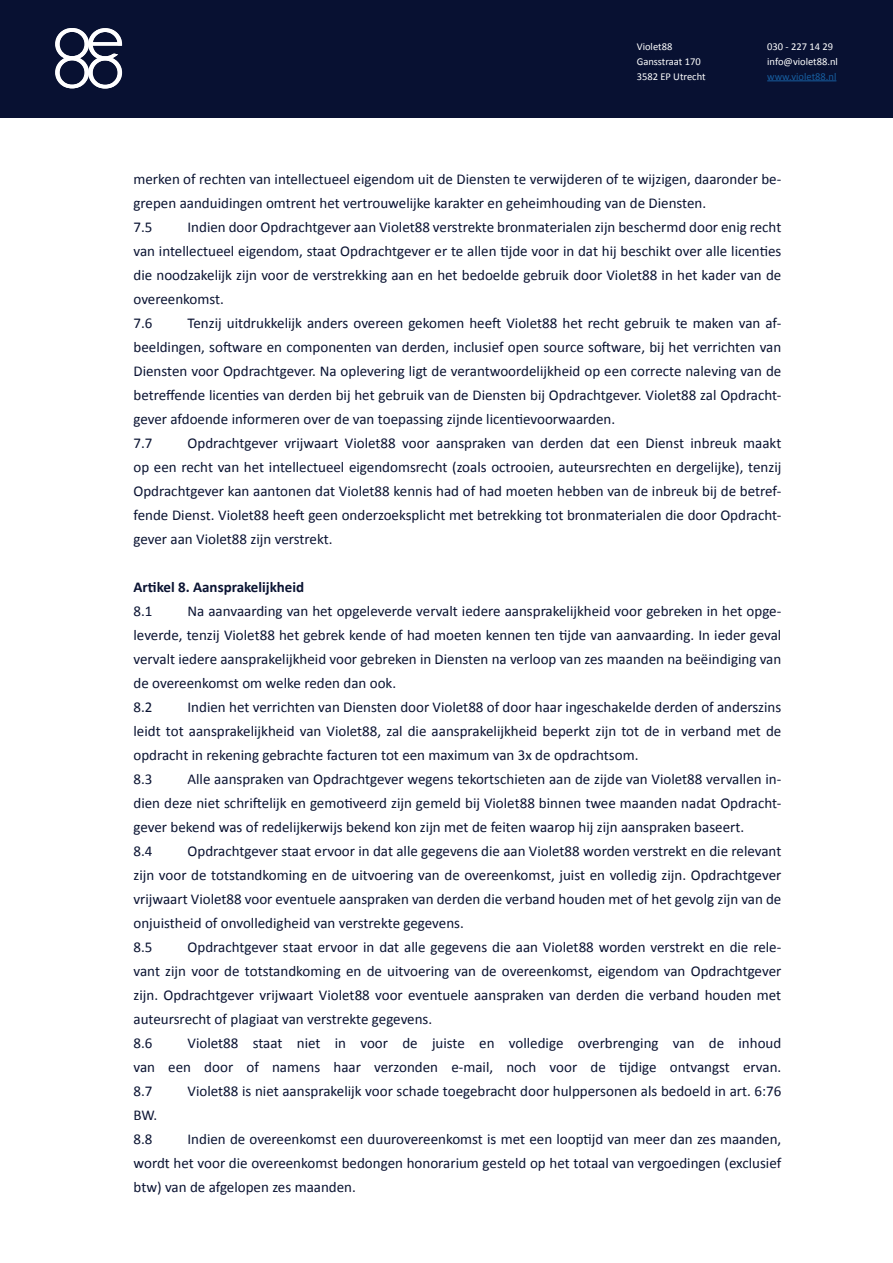
<style>
.page{position:relative;width:893px;height:1263px;background:#fff}
.page>*{position:absolute;margin:0;border:0;box-sizing:border-box;transform-origin:0 0}
.t1{font:15px/24px "Calibri";color:#0a1332;text-align:justify}
.t2{font:700 15px "Calibri";color:#0a1332}
.t3{font:10.5px "Calibri";color:#fff}
.t4{font:10.5px "Calibri";color:#175d9e}
</style>
<div class="page">
<div style="left:0;top:0;width:893px;height:117px;background:#081132"></div>
<hr style="left:767px;top:80px;width:69px;height:1px;background:#175d9e">
<svg style="left:55px;top:28px;width:67px;height:61px"></svg>
<svg style="left:92px;top:42px;width:30px;height:4px"></svg>
<p class="t3" style="left:637px;top:39px;width:37px">Violet88</p>
<p class="t3" style="left:637px;top:54px;width:66px">Gansstraat 170</p>
<p class="t3" style="left:637px;top:69px;width:70px">3582 EP Utrecht</p>
<p class="t3" style="left:767px;top:39px;width:67px">030 - 227 14 29</p>
<p class="t3" style="left:767px;top:54px;width:72px">info@violet88.nl</p>
<p class="t4" style="left:767px;top:69px;width:71px">www.violet88.nl</p>
<p class="t1" style="left:134px;top:166px;width:649px">merken of rechten van intellectueel eigendom uit de Diensten te verwijderen of te wijzigen, daaronder be&shy;grepen aanduidingen omtrent het vertrouwelijke karakter en geheimhouding van de Diensten.</p>
<p class="t1" style="left:134px;top:214px;width:20px">7.5</p>
<p class="t1" style="left:134px;top:214px;width:649px;text-indent:54px">Indien door Opdrachtgever aan Violet88 verstrekte bronmaterialen zijn beschermd door enig recht van intellectueel eigendom, staat Opdrachtgever er te allen tijde voor in dat hij beschikt over alle licenties die noodzakelijk zijn voor de verstrekking aan en het bedoelde gebruik door Violet88 in het kader van de overeenkomst.</p>
<p class="t1" style="left:134px;top:310px;width:20px">7.6</p>
<p class="t1" style="left:134px;top:310px;width:649px;text-indent:54px">Tenzij uitdrukkelijk anders overeen gekomen heeft Violet88 het recht gebruik te maken van af&shy;beeldingen, software en componenten van derden, inclusief open source software, bij het verrichten van Diensten voor Opdrachtgever. Na oplevering ligt de verantwoordelijkheid op een correcte naleving van de betreffende licenties van derden bij het gebruik van de Diensten bij Opdrachtgever. Violet88 zal Opdracht&shy;gever afdoende informeren over de van toepassing zijnde licentievoorwaarden.</p>
<p class="t1" style="left:134px;top:430px;width:20px">7.7</p>
<p class="t1" style="left:134px;top:430px;width:649px;text-indent:54px">Opdrachtgever vrijwaart Violet88 voor aanspraken van derden dat een Dienst inbreuk maakt op een recht van het intellectueel eigendomsrecht (zoals octrooien, auteursrechten en dergelijke), tenzij Opdrachtgever kan aantonen dat Violet88 kennis had of had moeten hebben van de inbreuk bij de betref&shy;fende Dienst. Violet88 heeft geen onderzoeksplicht met betrekking tot bronmaterialen die door Opdracht&shy;gever aan Violet88 zijn verstrekt.</p>
<p class="t2" style="left:134px;top:576px;width:172px">Artikel 8. Aansprakelijkheid</p>
<p class="t1" style="left:134px;top:598px;width:20px">8.1</p>
<p class="t1" style="left:134px;top:598px;width:649px;text-indent:54px">Na aanvaarding van het opgeleverde vervalt iedere aansprakelijkheid voor gebreken in het opge&shy;leverde, tenzij Violet88 het gebrek kende of had moeten kennen ten tijde van aanvaarding. In ieder geval vervalt iedere aansprakelijkheid voor gebreken in Diensten na verloop van zes maanden na beëindiging van de overeenkomst om welke reden dan ook.</p>
<p class="t1" style="left:134px;top:694px;width:20px">8.2</p>
<p class="t1" style="left:134px;top:694px;width:649px;text-indent:54px">Indien het verrichten van Diensten door Violet88 of door haar ingeschakelde derden of anderszins leidt tot aansprakelijkheid van Violet88, zal die aansprakelijkheid beperkt zijn tot de in verband met de opdracht in rekening gebrachte facturen tot een maximum van 3x de opdrachtsom.</p>
<p class="t1" style="left:134px;top:766px;width:20px">8.3</p>
<p class="t1" style="left:134px;top:766px;width:649px;text-indent:54px">Alle aanspraken van Opdrachtgever wegens tekortschieten aan de zijde van Violet88 vervallen in&shy;dien deze niet schriftelijk en gemotiveerd zijn gemeld bij Violet88 binnen twee maanden nadat Opdracht&shy;gever bekend was of redelijkerwijs bekend kon zijn met de feiten waarop hij zijn aanspraken baseert.</p>
<p class="t1" style="left:134px;top:838px;width:20px">8.4</p>
<p class="t1" style="left:134px;top:838px;width:649px;text-indent:54px">Opdrachtgever staat ervoor in dat alle gegevens die aan Violet88 worden verstrekt en die relevant zijn voor de totstandkoming en de uitvoering van de overeenkomst, juist en volledig zijn. Opdrachtgever vrijwaart Violet88 voor eventuele aanspraken van derden die verband houden met of het gevolg zijn van de onjuistheid of onvolledigheid van verstrekte gegevens.</p>
<p class="t1" style="left:134px;top:934px;width:20px">8.5</p>
<p class="t1" style="left:134px;top:934px;width:649px;text-indent:54px">Opdrachtgever staat ervoor in dat alle gegevens die aan Violet88 worden verstrekt en die rele&shy;vant zijn voor de totstandkoming en de uitvoering van de overeenkomst, eigendom van Opdrachtgever zijn. Opdrachtgever vrijwaart Violet88 voor eventuele aanspraken van derden die verband houden met auteursrecht of plagiaat van verstrekte gegevens.</p>
<p class="t1" style="left:134px;top:1030px;width:20px">8.6</p>
<p class="t1" style="left:134px;top:1030px;width:649px;text-indent:54px">Violet88 staat niet in voor de juiste en volledige overbrenging van de inhoud van een door of namens haar verzonden e-mail, noch voor de tijdige ontvangst ervan.<br>8.7</p>
<p class="t1" style="left:188px;top:1078px;width:595px">Violet88 is niet aansprakelijk voor schade toegebracht door hulppersonen als bedoeld in art. 6:76</p>
<p class="t1" style="left:134px;top:1102px;width:25px">BW.</p>
<p class="t1" style="left:134px;top:1126px;width:20px">8.8</p>
<p class="t1" style="left:134px;top:1126px;width:649px;text-indent:54px">Indien de overeenkomst een duurovereenkomst is met een looptijd van meer dan zes maanden, wordt het voor die overeenkomst bedongen honorarium gesteld op het totaal van vergoedingen (exclusief btw) van de afgelopen zes maanden.</p>
</div>
